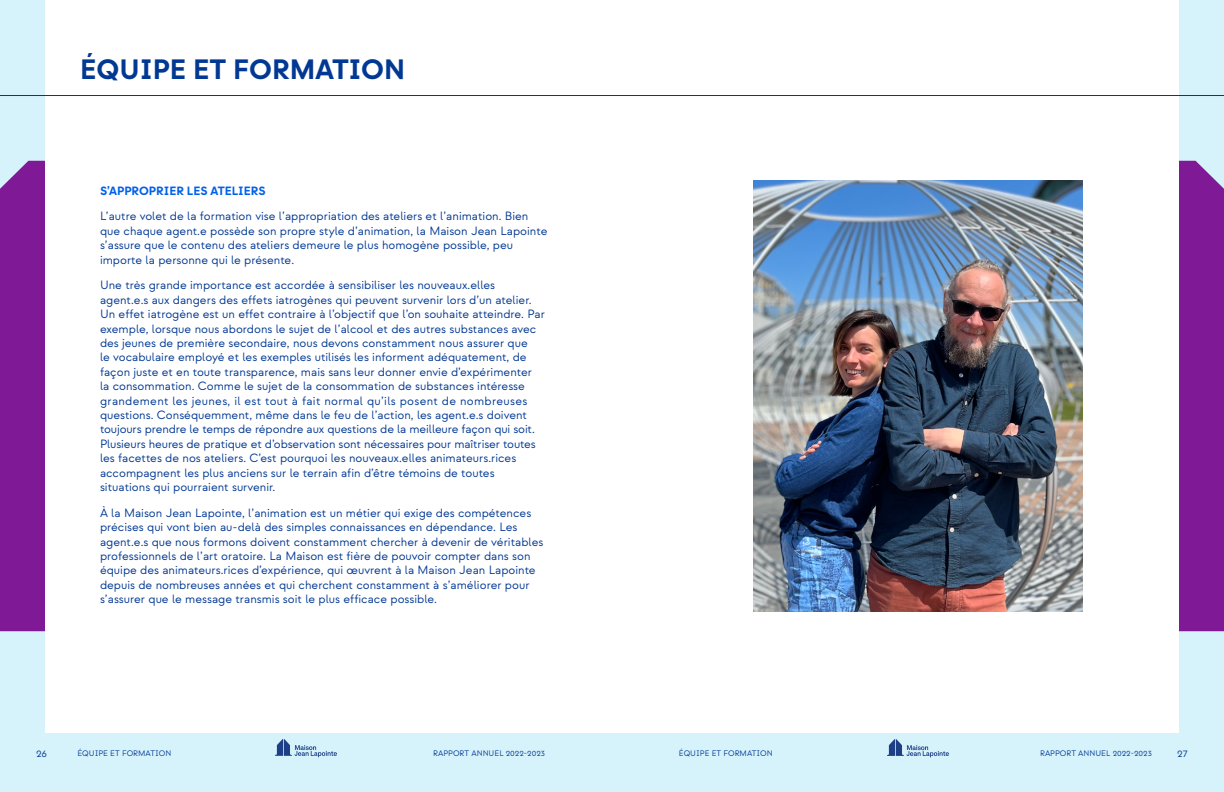
<style>
.page{position:relative;width:1224px;height:792px;background:#fff}
.page>*{position:absolute;margin:0;border:0;box-sizing:border-box;transform-origin:0 0}
.t1{font:700 28px "Strawford";color:#003893}
.t2{font:12px/14.4px "Strawford";color:#003893}
.t3{font:700 12px "Strawford";color:#0061ea}
.t4{font:10px "Strawford";color:#003893}
.t5{font:8px "Strawford";color:#003893}
</style>
<div class="page">
<div style="left:0;top:0;width:45px;height:792px;background:#d6f3fc"></div>
<div style="left:1179px;top:0;width:45px;height:792px;background:#d6f3fc"></div>
<div style="left:0;top:733px;width:1224px;height:59px;background:#d6f3fc"></div>
<div style="left:0;top:161px;width:45px;height:470px;background:#801995"></div>
<div style="left:1179px;top:161px;width:45px;height:470px;background:#801995"></div>
<svg style="left:887px;top:739px;width:62px;height:18px"></svg>
<svg style="left:275px;top:739px;width:62px;height:18px"></svg>
<hr style="left:0;top:95px;width:1224px;height:1px;background:#003893">
<img style="left:753px;top:181px;width:330px;height:430px">
<h1 class="t1" style="left:80px;top:52px;width:327px">ÉQUIPE ET FORMATION</h1>
<p class="t3" style="left:100px;top:183px;width:167px">S’APPROPRIER LES ATELIERS</p>
<p class="t2" style="left:100px;top:209px;width:449px">L’autre volet de la formation vise l’appropriation des ateliers et l’animation. Bien que chaque agent.e possède son propre style d’animation, la Maison Jean Lapointe s’assure que le contenu des ateliers demeure le plus homogène possible, peu importe la personne qui le présente.</p>
<p class="t2" style="left:100px;top:278px;width:446px">Une très grande importance est accordée à sensibiliser les nouveaux.elles agent.e.s aux dangers des effets iatrogènes qui peuvent survenir lors d’un atelier.<br>Un effet iatrogène est un effet contraire à l’objectif que l’on souhaite atteindre. Par exemple, lorsque nous abordons le sujet de l’alcool et des autres substances avec des jeunes de première secondaire, nous devons constamment nous assurer que<br>le vocabulaire employé et les exemples utilisés les informent adéquatement, de façon juste et en toute transparence, mais sans leur donner envie d’expérimenter<br>la consommation. Comme le sujet de la consommation de substances intéresse grandement les jeunes, il est tout à fait normal qu’ils posent de nombreuses questions. Conséquemment, même dans le feu de l’action, les agent.e.s doivent toujours prendre le temps de répondre aux questions de la meilleure façon qui soit.<br>Plusieurs heures de pratique et d’observation sont nécessaires pour maîtriser toutes les facettes de nos ateliers. C’est pourquoi les nouveaux.elles animateurs.rices accompagnent les plus anciens sur le terrain afin d’être témoins de toutes situations qui pourraient survenir.</p>
<p class="t2" style="left:100px;top:506px;width:445px">À la Maison Jean Lapointe, l’animation est un métier qui exige des compétences précises qui vont bien au-delà des simples connaissances en dépendance. Les agent.e.s que nous formons doivent constamment chercher à devenir de véritables professionnels de l’art oratoire. La Maison est fière de pouvoir compter dans son équipe des animateurs.rices d’expérience, qui œuvrent à la Maison Jean Lapointe depuis de nombreuses années et qui cherchent constamment à s’améliorer pour s’assurer que le message transmis soit le plus efficace possible.</p>
<p class="t4" style="left:36px;top:747px;width:13px">26</p>
<p class="t5" style="left:77px;top:748px;width:95px">ÉQUIPE ET FORMATION</p>
<p class="t5" style="left:433px;top:748px;width:113px">RAPPORT ANNUEL 2022-2023</p>
<p class="t5" style="left:679px;top:748px;width:95px">ÉQUIPE ET FORMATION</p>
<p class="t5" style="left:1040px;top:748px;width:113px">RAPPORT ANNUEL 2022-2023</p>
<p class="t4" style="left:1177px;top:747px;width:12px">27</p>
</div>
